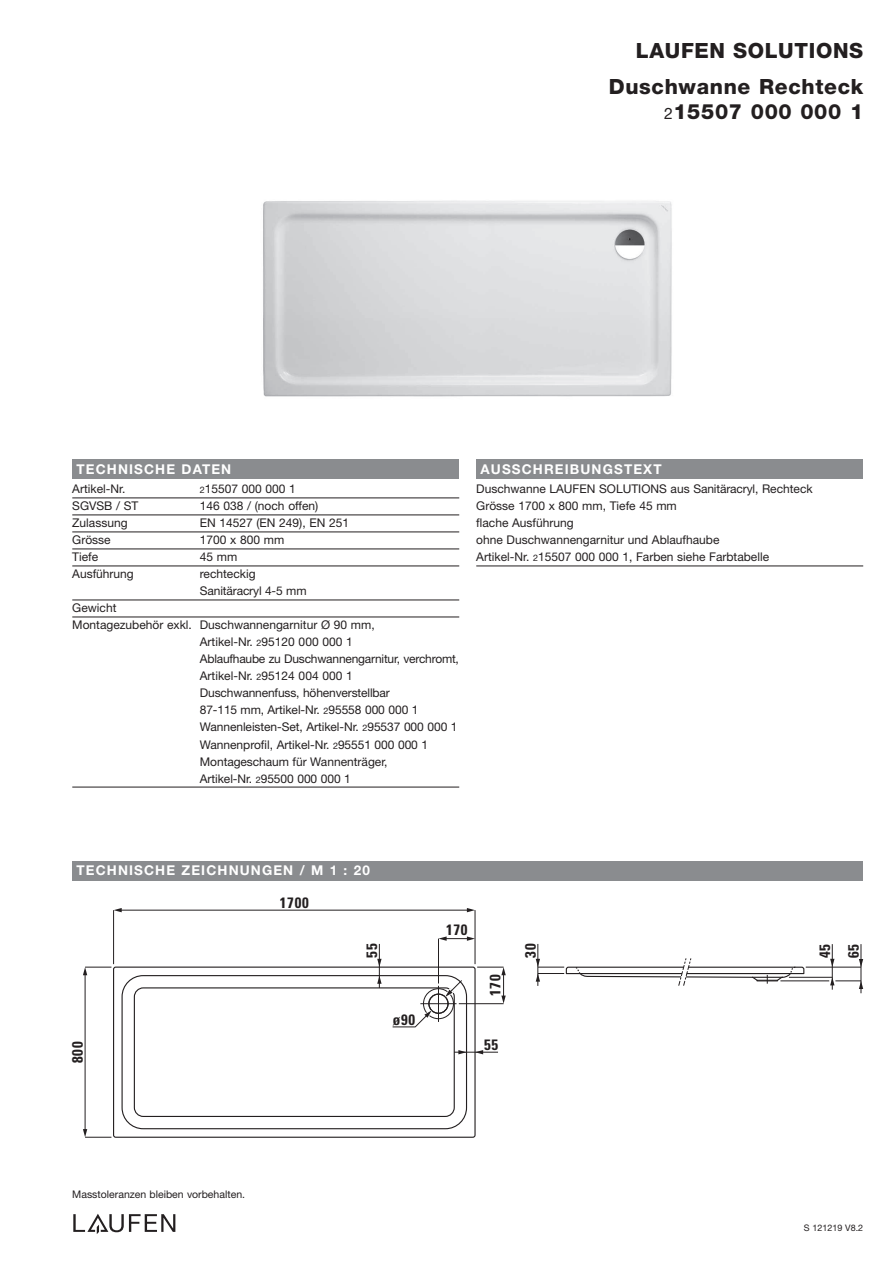
<style>
.page{position:relative;width:893px;height:1263px;background:#fff}
.page>*{position:absolute;margin:0;border:0;box-sizing:border-box;transform-origin:0 0}
.t1{font:800 21px/36.2px "Helvetica Neue";letter-spacing:.03em;color:#231f20;text-align:right}
.t2{font:700 condensed 15px/28.7px "Univers";letter-spacing:.05em;color:#231f20}
.t3{font:700 13.5px "Helvetica Neue";letter-spacing:.085em;color:#fff}
.t4{font:12px/17px "Helvetica Neue";color:#231f20}
.t5{font:10.5px "Helvetica Neue";color:#231f20}
.t6{font:9px "Helvetica Neue";color:#231f20}
.s1{font-weight:400;font-size:15.75px}
.s2{font-size:9px}
</style>
<div class="page">
<div style="left:72px;top:861px;width:791px;height:19px;background:#8a8c8f"></div>
<div style="left:72px;top:459px;width:387px;height:19px;background:#8a8c8f"></div>
<svg style="left:73px;top:1214px;width:102px;height:20px"></svg>
<hr style="left:72px;top:498px;width:387px;height:1px;background:#231f20">
<hr style="left:72px;top:515px;width:387px;height:1px;background:#231f20">
<hr style="left:72px;top:532px;width:387px;height:1px;background:#231f20">
<hr style="left:72px;top:549px;width:387px;height:1px;background:#231f20">
<hr style="left:72px;top:566px;width:387px;height:1px;background:#231f20">
<hr style="left:72px;top:600px;width:387px;height:1px;background:#231f20">
<hr style="left:72px;top:617px;width:387px;height:1px;background:#231f20">
<hr style="left:72px;top:787px;width:387px;height:1px;background:#231f20">
<div style="left:476px;top:459px;width:387px;height:19px;background:#8a8c8f"></div>
<hr style="left:476px;top:566px;width:387px;height:1px;background:#231f20">
<img style="left:263px;top:200px;width:409px;height:197px">
<div style="left:113px;top:966px;width:363px;height:172px;border:1px solid #231f20;border-radius:2px"></div>
<div style="left:134px;top:987px;width:321px;height:130px;border:1px solid #231f20;border-radius:9px"></div>
<div style="left:122px;top:975px;width:345px;height:154px;border:1px solid #231f20;border-radius:21px"></div>
<div style="left:423px;top:988px;width:31px;height:31px;border:1px solid #231f20;border-radius:50%"></div>
<hr style="left:538px;top:944px;width:1px;height:42px;background:#231f20">
<hr style="left:119px;top:910px;width:350px;height:1px;background:#231f20">
<svg style="left:114px;top:908px;width:8px;height:4px"></svg>
<svg style="left:467px;top:908px;width:8px;height:4px"></svg>
<hr style="left:475px;top:910px;width:1px;height:54px;background:#231f20">
<hr style="left:113px;top:910px;width:1px;height:54px;background:#231f20">
<hr style="left:85px;top:973px;width:1px;height:158px;background:#231f20">
<svg style="left:438px;top:936px;width:37px;height:5px"></svg>
<hr style="left:438px;top:939px;width:1px;height:44px;background:#231f20">
<svg style="left:83px;top:967px;width:28px;height:8px"></svg>
<svg style="left:83px;top:1129px;width:28px;height:9px"></svg>
<hr style="left:459px;top:1003px;width:45px;height:1px;background:#231f20">
<svg style="left:477px;top:967px;width:29px;height:37px"></svg>
<hr style="left:454px;top:1052px;width:44px;height:1px;background:#231f20">
<svg style="left:458px;top:1050px;width:8px;height:4px"></svg>
<svg style="left:475px;top:1050px;width:8px;height:4px"></svg>
<hr style="left:379px;top:944px;width:1px;height:44px;background:#231f20">
<svg style="left:377px;top:976px;width:5px;height:8px"></svg>
<svg style="left:377px;top:959px;width:5px;height:8px"></svg>
<hr style="left:806px;top:967px;width:55px;height:1px;background:#231f20">
<hr style="left:780px;top:980px;width:49px;height:1px;background:#231f20">
<hr style="left:861px;top:944px;width:1px;height:49px;background:#231f20">
<svg style="left:859px;top:959px;width:4px;height:8px"></svg>
<hr style="left:789px;top:977px;width:43px;height:1px;background:#231f20">
<hr style="left:832px;top:944px;width:1px;height:46px;background:#231f20">
<svg style="left:830px;top:977px;width:33px;height:12px"></svg>
<svg style="left:830px;top:959px;width:4px;height:8px"></svg>
<hr style="left:438px;top:986px;width:1px;height:36px;background:#231f20">
<hr style="left:420px;top:1003px;width:36px;height:1px;background:#231f20">
<div style="left:428px;top:993px;width:21px;height:21px;border:1px solid #231f20;border-radius:50%"></div>
<svg style="left:392px;top:1009px;width:41px;height:18px"></svg>
<svg style="left:443px;top:980px;width:19px;height:19px"></svg>
<svg style="left:536px;top:958px;width:269px;height:28px"></svg>
<h1 class="t1" style="left:609px;top:34px;width:256px">LAUFEN SOLUTIONS<br>Duschwanne Rechteck</h1>
<h1 class="t1" style="left:664px;top:95px;width:201px"><span class="s1">2</span>15507 000 000 1</h1>
<p class="t3" style="left:77px;top:464px;width:156px">TECHNISCHE DATEN</p>
<p class="t4" style="left:72px;top:482px;width:55px">Artikel-Nr.</p>
<p class="t4" style="left:200px;top:482px;width:98px"><span class="s2">2</span>15507 000 000 1</p>
<p class="t4" style="left:72px;top:499px;width:68px">SGVSB / ST</p>
<p class="t4" style="left:200px;top:499px;width:120px">146 038 / (noch offen)</p>
<p class="t4" style="left:72px;top:516px;width:57px">Zulassung</p>
<p class="t4" style="left:200px;top:516px;width:151px">EN 14527 (EN 249), EN 251</p>
<p class="t4" style="left:72px;top:533px;width:40px">Grösse</p>
<p class="t4" style="left:200px;top:533px;width:86px">1700 x 800 mm</p>
<p class="t4" style="left:72px;top:550px;width:27px">Tiefe</p>
<p class="t4" style="left:200px;top:550px;width:39px">45 mm</p>
<p class="t4" style="left:72px;top:567px;width:63px">Ausführung</p>
<p class="t4" style="left:200px;top:567px;width:108px">rechteckig<br>Sanitäracryl 4-5 mm</p>
<p class="t4" style="left:72px;top:601px;width:46px">Gewicht</p>
<p class="t4" style="left:72px;top:618px;width:304px">Montagezubehör exkl. Duschwannengarnitur Ø 90 mm,</p>
<p class="t4" style="left:200px;top:635px;width:154px">Artikel-Nr. <span class="s2">2</span>95120 000 000 1</p>
<p class="t4" style="left:200px;top:652px;width:261px">Ablaufhaube zu Duschwannengarnitur, verchromt,</p>
<p class="t4" style="left:200px;top:669px;width:154px">Artikel-Nr. <span class="s2">2</span>95124 004 000 1</p>
<p class="t4" style="left:200px;top:686px;width:192px">Duschwannenfuss, höhenverstellbar</p>
<p class="t4" style="left:200px;top:703px;width:220px">87-115 mm, Artikel-Nr. <span class="s2">2</span>95558 000 000 1</p>
<p class="t4" style="left:200px;top:720px;width:259px">Wannenleisten-Set, Artikel-Nr. <span class="s2">2</span>95537 000 000 1</p>
<p class="t4" style="left:200px;top:737px;width:230px">Wannenprofil, Artikel-Nr. <span class="s2">2</span>95551 000 000 1</p>
<p class="t4" style="left:200px;top:754px;width:189px">Montageschaum für Wannenträger,</p>
<p class="t4" style="left:200px;top:771px;width:153px">Artikel-Nr. <span class="s2">2</span>95500 000 000 1</p>
<p class="t3" style="left:480px;top:464px;width:183px">AUSSCHREIBUNGSTEXT</p>
<p class="t4" style="left:476px;top:482px;width:338px">Duschwanne LAUFEN SOLUTIONS aus Sanitäracryl, Rechteck Grösse 1700 x 800 mm, Tiefe 45 mm<br>flache Ausführung<br>ohne Duschwannengarnitur und Ablaufhaube<br>Artikel-Nr. <span class="s2">2</span>15507 000 000 1, Farben siehe Farbtabelle</p>
<p class="t3" style="left:77px;top:866px;width:295px">TECHNISCHE ZEICHNUNGEN / M 1 : 20</p>
<p class="t2" style="left:280px;top:890px;width:30px">1700</p>
<p class="t2" style="left:446px;top:917px;width:23px">170</p>
<p class="t2" style="left:359px;top:958px;width:16px;rotate:-90deg">55</p>
<p class="t2" style="left:812px;top:958px;width:16px;rotate:-90deg">45<br>65</p>
<p class="t2" style="left:518px;top:958px;width:16px;rotate:-90deg">30</p>
<p class="t2" style="left:65px;top:1063px;width:23px;rotate:-90deg">800</p>
<p class="t5" style="left:72px;top:1191px;width:174px">Masstoleranzen bleiben vorbehalten.</p>
<p class="t2" style="left:393px;top:1007px;width:24px">ø90</p>
<p class="t2" style="left:482px;top:996px;width:23px;rotate:-90deg">170</p>
<p class="t2" style="left:484px;top:1032px;width:16px">55</p>
<p class="t6" style="left:804px;top:1224px;width:61px">S 121219 V8.2</p>
</div>
